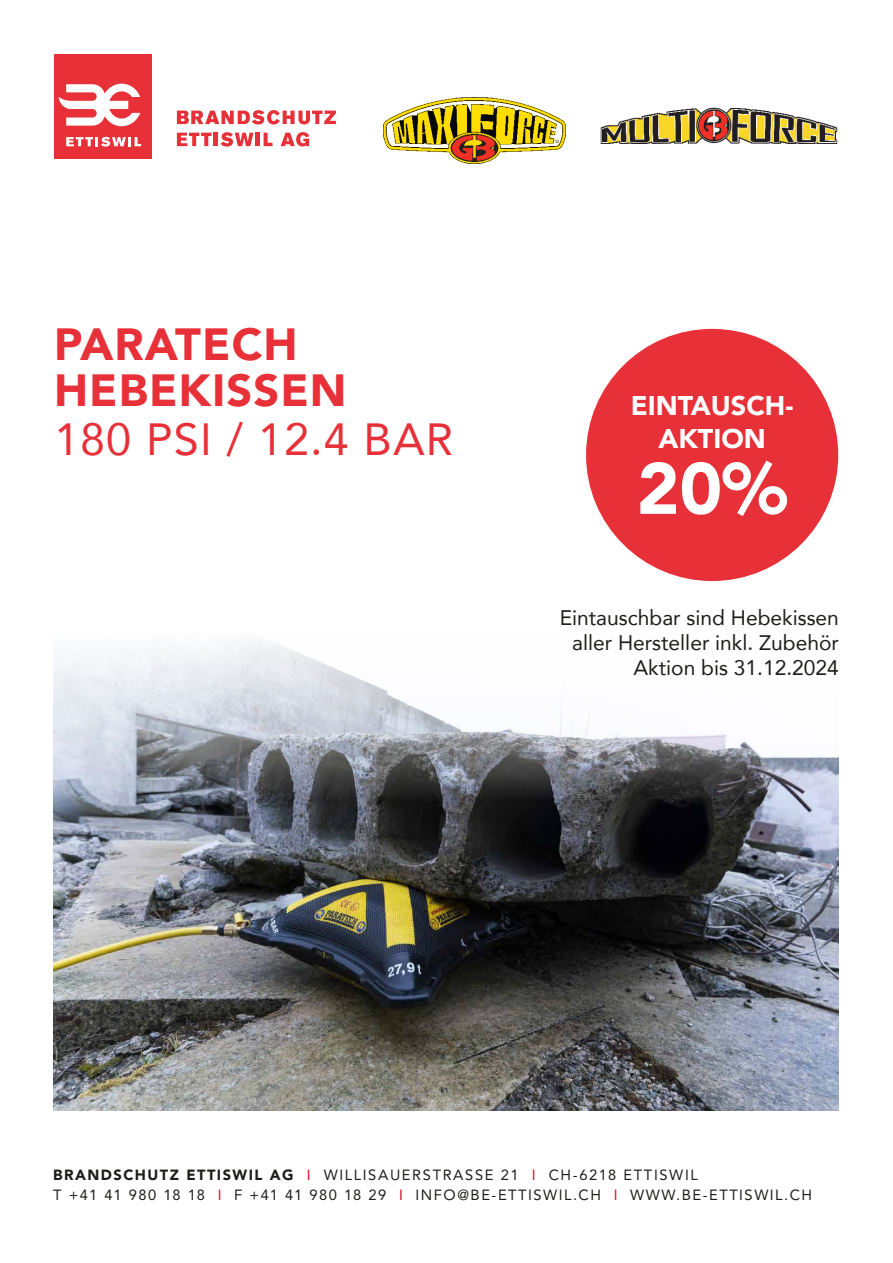
<style>
.page{position:relative;width:893px;height:1263px;background:#fff}
.page>*{position:absolute;margin:0;border:0;box-sizing:border-box;transform-origin:0 0}
.Untertitel{font:900 72px "Avenir";color:#fff}
.t1{font:900 45px "Avenir";letter-spacing:.025em;color:#e73037}
.t2{font:45px "Avenir";letter-spacing:.025em;color:#e73037}
.Untertitel-2{font:900 27px/32.4px "Avenir";color:#fff;text-align:center}
.Untertitel-3{font:21px/25.2px "Avenir";color:#1d1d1b;text-align:center}
.t3{font:14.7px/20.2px "Avenir";letter-spacing:.105em;color:#1d1d1b}
.s1{font-weight:900}
.s2{color:#e40528}
</style>
<div class="page">
<img style="left:53px;top:799px;width:785px;height:312px">
<div style="left:54px;top:54px;width:98px;height:104px;background:#e73037"></div>
<svg style="left:177px;top:110px;width:159px;height:14px"></svg>
<svg style="left:177px;top:133px;width:34px;height:13px"></svg>
<hr style="left:214px;top:133px;width:4px;height:13px;background:#e73037">
<svg style="left:221px;top:132px;width:32px;height:15px"></svg>
<hr style="left:256px;top:133px;width:4px;height:13px;background:#e73037">
<svg style="left:264px;top:133px;width:8px;height:13px"></svg>
<svg style="left:281px;top:132px;width:28px;height:14px"></svg>
<svg style="left:66px;top:137px;width:75px;height:10px"></svg>
<svg style="left:59px;top:84px;width:81px;height:42px"></svg>
<svg style="left:53px;top:642px;width:786px;height:157px"></svg>
<div style="left:586px;top:329px;width:252px;height:252px;background:#e73037;border-radius:50%"></div>
<img style="left:383px;top:97px;width:183px;height:67px">
<img style="left:600px;top:107px;width:238px;height:37px">
<p class="t1" style="left:54px;top:305px;width:245px">PARATECH</p>
<p class="t1" style="left:54px;top:352px;width:294px">HEBEKISSEN</p>
<p class="t2" style="left:54px;top:404px;width:401px">180 PSI / 12.4 BAR</p>
<p class="Untertitel-2" style="left:631px;top:389px;width:164px">EINTAUSCH-<br>AKTION</p>
<p class="Untertitel" style="left:637px;top:427px;width:152px">20%</p>
<p class="Untertitel-3" style="left:560px;top:604px;width:281px">Eintauschbar sind Hebekissen aller Hersteller inkl. Zubehör</p>
<p class="Untertitel-3" style="left:633px;top:655px;width:207px">Aktion bis 31.12.2024</p>
<p class="t3" style="left:53px;top:1165px;width:761px"><span class="s1">BRANDSCHUTZ ETTISWIL AG</span> <span class="s2">I</span> WILLISAUERSTRASSE 21 <span class="s2">I</span> CH-6218 ETTISWIL<br>T +41 41 980 18 18 <span class="s2">I</span> F +41 41 980 18 29 <span class="s2">I</span> INFO@BE-ETTISWIL.CH <span class="s2">I</span> WWW.BE-ETTISWIL.CH</p>
</div>
